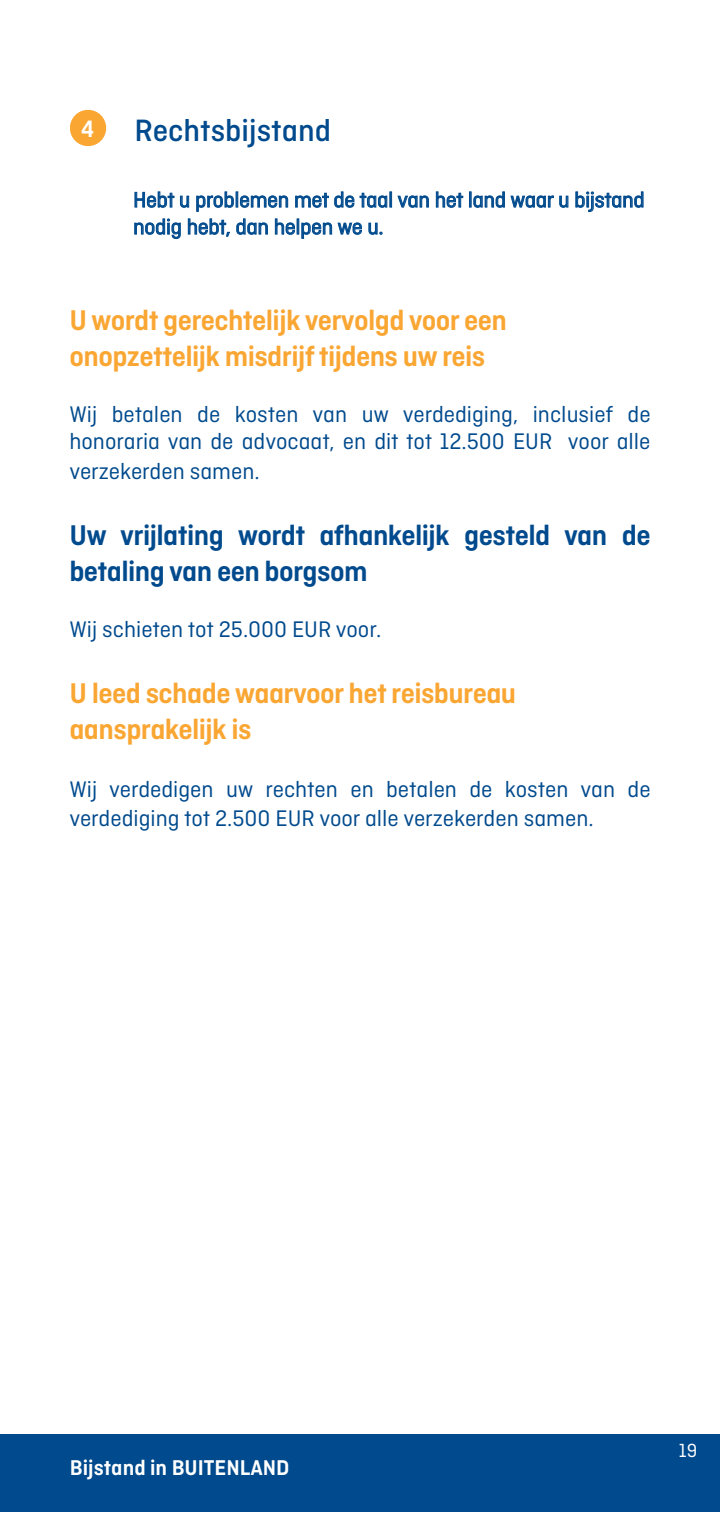
<style>
.page{position:relative;width:720px;height:1523px;background:#fff}
.page>*{position:absolute;margin:0;border:0;box-sizing:border-box;transform-origin:0 0}
.t1{font:500 32.5px "Ciutadella";color:#004a8d}
.t2{font:600 30px/36px "Ciutadella";letter-spacing:-.02em;color:#faa633}
.t3{font:600 30px/36px "Ciutadella";letter-spacing:-.02em;color:#004a8d}
.t4{font:23.75px/26.2px "Ciutadella";color:#004a8d}
.t5{font:22.5px/27px "Ciutadella";letter-spacing:-.01em;color:#004a8d}
.t6{font:600 22.5px "Ciutadella";color:#fff}
.t7{font:20px "Ciutadella";color:#fff}
.s1{font-weight:600;font-size:25px;color:#fff}
</style>
<div class="page">
<div style="left:0;top:1434px;width:720px;height:78px;background:#004a8d"></div>
<div style="left:70px;top:110px;width:36px;height:36px;background:#faa633;border-radius:50%"></div>
<svg style="left:134px;top:191px;width:56px;height:17px"></svg>
<svg style="left:196px;top:191px;width:93px;height:21px"></svg>
<svg style="left:295px;top:191px;width:93px;height:17px"></svg>
<div style="left:389px;top:191px;width:3px;height:17px;border:1px solid #004a8d"></div>
<svg style="left:397px;top:195px;width:32px;height:13px"></svg>
<svg style="left:435px;top:191px;width:29px;height:17px"></svg>
<div style="left:469px;top:191px;width:3px;height:17px;border:1px solid #004a8d"></div>
<svg style="left:473px;top:191px;width:96px;height:17px"></svg>
<svg style="left:575px;top:191px;width:69px;height:22px"></svg>
<svg style="left:134px;top:218px;width:47px;height:22px"></svg>
<svg style="left:187px;top:218px;width:81px;height:19px"></svg>
<svg style="left:274px;top:218px;width:88px;height:21px"></svg>
<svg style="left:368px;top:222px;width:15px;height:13px"></svg>
<h1 class="t1" style="left:81px;top:112px;width:251px"><span class="s1">4</span> Rechtsbijstand</h1>
<p class="t5" style="left:133px;top:186px;width:513px">Hebt u problemen met de taal van het land waar u bijstand nodig hebt, dan helpen we u.</p>
<p class="t2" style="left:69px;top:302px;width:439px">U wordt gerechtelijk vervolgd voor een onopzettelijk misdrijf tijdens uw reis</p>
<p class="t4" style="left:69px;top:401px;width:583px">Wij betalen de kosten van uw verdediging, inclusief de honoraria van de advocaat, en dit tot 12.500 EUR voor alle</p>
<p class="t4" style="left:69px;top:458px;width:192px">verzekerden samen.</p>
<p class="t3" style="left:69px;top:517px;width:583px">Uw vrijlating wordt afhankelijk gesteld van de betaling van een borgsom</p>
<p class="t4" style="left:69px;top:616px;width:313px">Wij schieten tot 25.000 EUR voor.</p>
<p class="t2" style="left:69px;top:675px;width:448px">U leed schade waarvoor het reisbureau aansprakelijk is</p>
<p class="t4" style="left:69px;top:775px;width:583px;line-height:28.5px">Wij verdedigen uw rechten en betalen de kosten van de verdediging tot 2.500 EUR voor alle verzekerden samen.</p>
<p class="t6" style="left:70px;top:1454px;width:221px">Bijstand in BUITENLAND</p>
<p class="t7" style="left:679px;top:1439px;width:20px">19</p>
</div>
